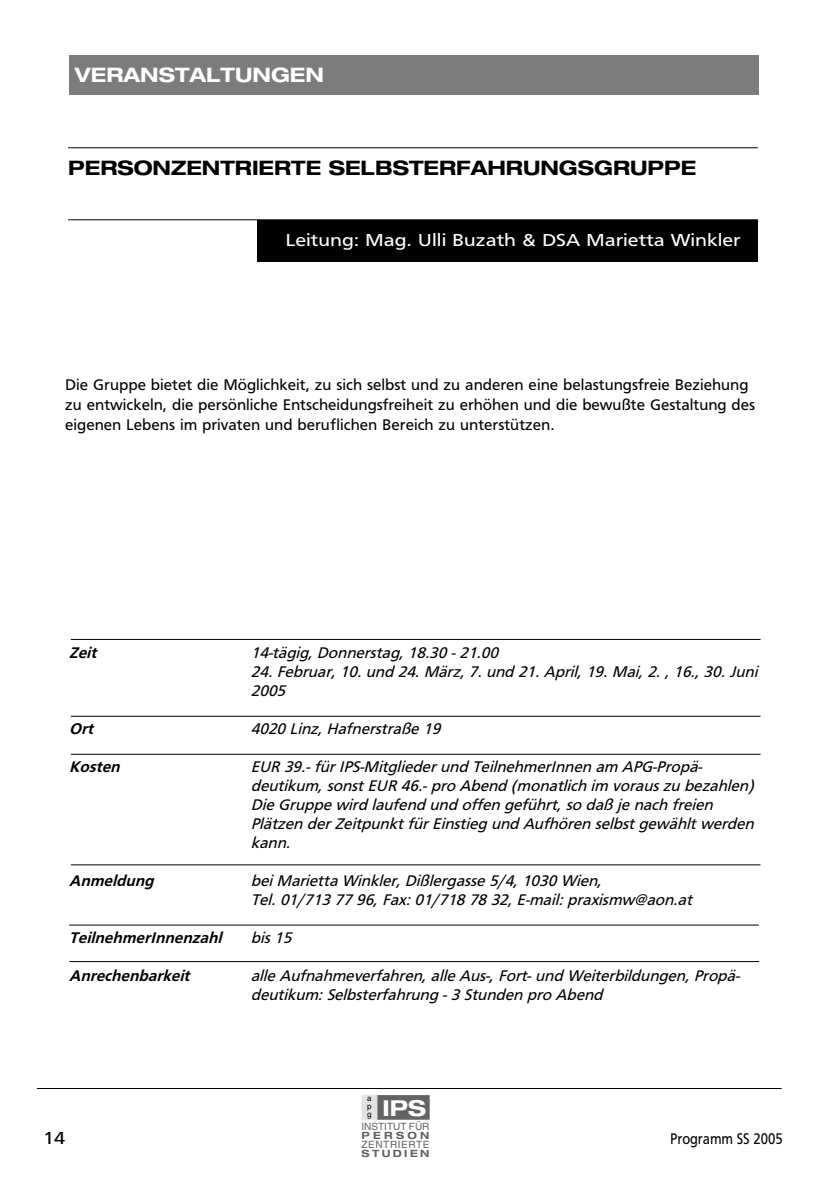
<style>
.page{position:relative;width:840px;height:1191px;background:#fff}
.page>*{position:absolute;margin:0;border:0;box-sizing:border-box;transform-origin:0 0}
.t1{font:700 expanded 22px "Helvetica Neue";color:#fff}
.t2{font:700 expanded 20px "Helvetica Neue";color:#000}
.t3{font:700 expanded 20px "Helvetica Neue";color:#fff}
.t4{font:18px "Frutiger Ext";color:#fff}
.t5{font:18px "Frutiger Ext";color:#000}
.t6{font:16px/19px "Frutiger Obl";color:#000}
.t7{font:16px/20px "Frutiger";color:#000}
.t8{font:700 16px "Frutiger Obl";color:#000}
.t9{font:16px "Frutiger Cnd";color:#000}
.t10{font:700 expanded 10px "Helvetica Neue";letter-spacing:.24em;color:#636363}
.t11{font:10px "Helvetica";letter-spacing:.015em;color:#636363}
.t12{font:10px "Helvetica";letter-spacing:.06em;color:#636363}
.t13{font:8px/8px "Helvetica";color:#000;text-align:justify}
</style>
<div class="page">
<hr style="left:37px;top:1088px;width:744px;height:1px;background:#000">
<div style="left:376px;top:1095px;width:53px;height:24px;background:#636363"></div>
<div style="left:361px;top:1095px;width:16px;height:24px;background:#e1e1e1"></div>
<hr style="left:68px;top:147px;width:689px;height:1px;background:#000">
<hr style="left:68px;top:219px;width:689px;height:1px;background:#000">
<div style="left:256px;top:220px;width:501px;height:41px;background:#000"></div>
<hr style="left:71px;top:639px;width:689px;height:1px;background:#000">
<hr style="left:71px;top:754px;width:689px;height:1px;background:#000">
<hr style="left:71px;top:716px;width:689px;height:1px;background:#000">
<hr style="left:69px;top:924px;width:689px;height:1px;background:#000">
<hr style="left:71px;top:864px;width:689px;height:1px;background:#000">
<div style="left:69px;top:55px;width:689px;height:40px;background:#7c7c7c"></div>
<hr style="left:69px;top:961px;width:689px;height:1px;background:#000">
<p class="t3" style="left:75px;top:62px;width:250px">VERANSTALTUNGEN</p>
<p class="t2" style="left:68px;top:155px;width:629px">PERSONZENTRIERTE SELBSTERFAHRUNGSGRUPPE</p>
<p class="t4" style="left:285px;top:229px;width:456px">Leitung: Mag. Ulli Buzath &amp; DSA Marietta Winkler</p>
<p class="t7" style="left:65px;top:374px;width:691px">Die Gruppe bietet die Möglichkeit, zu sich selbst und zu anderen eine belastungsfreie Beziehung zu entwickeln, die persönliche Entscheidungsfreiheit zu erhöhen und die bewußte Gestaltung des eigenen Lebens im privaten und beruflichen Bereich zu unterstützen.</p>
<p class="t8" style="left:69px;top:643px;width:29px">Zeit</p>
<p class="t8" style="left:69px;top:719px;width:25px">Ort</p>
<p class="t8" style="left:69px;top:757px;width:52px">Kosten</p>
<p class="t8" style="left:69px;top:871px;width:86px">Anmeldung</p>
<p class="t8" style="left:69px;top:928px;width:154px">TeilnehmerInnenzahl</p>
<p class="t8" style="left:69px;top:966px;width:122px">Anrechenbarkeit</p>
<p class="t6" style="left:251px;top:642px;width:249px">14-tägig, Donnerstag, 18.30 - 21.00</p>
<p class="t6" style="left:251px;top:661px;width:507px">24. Februar, 10. und 24. März, 7. und 21. April, 19. Mai, 2. , 16., 30. Juni<br>2005</p>
<p class="t6" style="left:251px;top:718px;width:191px">4020 Linz, Hafnerstraße 19</p>
<p class="t6" style="left:251px;top:756px;width:504px">EUR 39.- für IPS-Mitglieder und TeilnehmerInnen am APG-Propä&shy;deutikum, sonst EUR 46.- pro Abend (monatlich im voraus zu bezahlen)<br>Die Gruppe wird laufend und offen geführt, so daß je nach freien Plätzen der Zeitpunkt für Einstieg und Aufhören selbst gewählt werden kann.</p>
<p class="t6" style="left:251px;top:870px;width:442px">bei Marietta Winkler, Dißlergasse 5/4, 1030 Wien,<br>Tel. 01/713 77 96, Fax: 01/718 78 32, E-mail: praxismw@aon.at</p>
<p class="t6" style="left:251px;top:927px;width:42px">bis 15</p>
<p class="t6" style="left:251px;top:965px;width:490px">alle Aufnahmeverfahren, alle Aus-, Fort- und Weiterbildungen, Propä&shy;deutikum: Selbsterfahrung - 3 Stunden pro Abend</p>
<p class="t13" style="left:367px;top:1094px;width:6px">a p g</p>
<h1 class="t1" style="left:382px;top:1093px;width:45px">IPS</h1>
<p class="t11" style="left:361px;top:1120px;width:69px">INSTITUT FÜR</p>
<p class="t10" style="left:361px;top:1128px;width:69px">PERSON</p>
<p class="t12" style="left:361px;top:1138px;width:69px">ZENTRIERTE</p>
<p class="t10" style="left:361px;top:1146px;width:69px">STUDIEN</p>
<p class="t5" style="left:43px;top:1127px;width:24px">14</p>
<p class="t9" style="left:669px;top:1129px;width:114px">Programm SS 2005</p>
</div>
